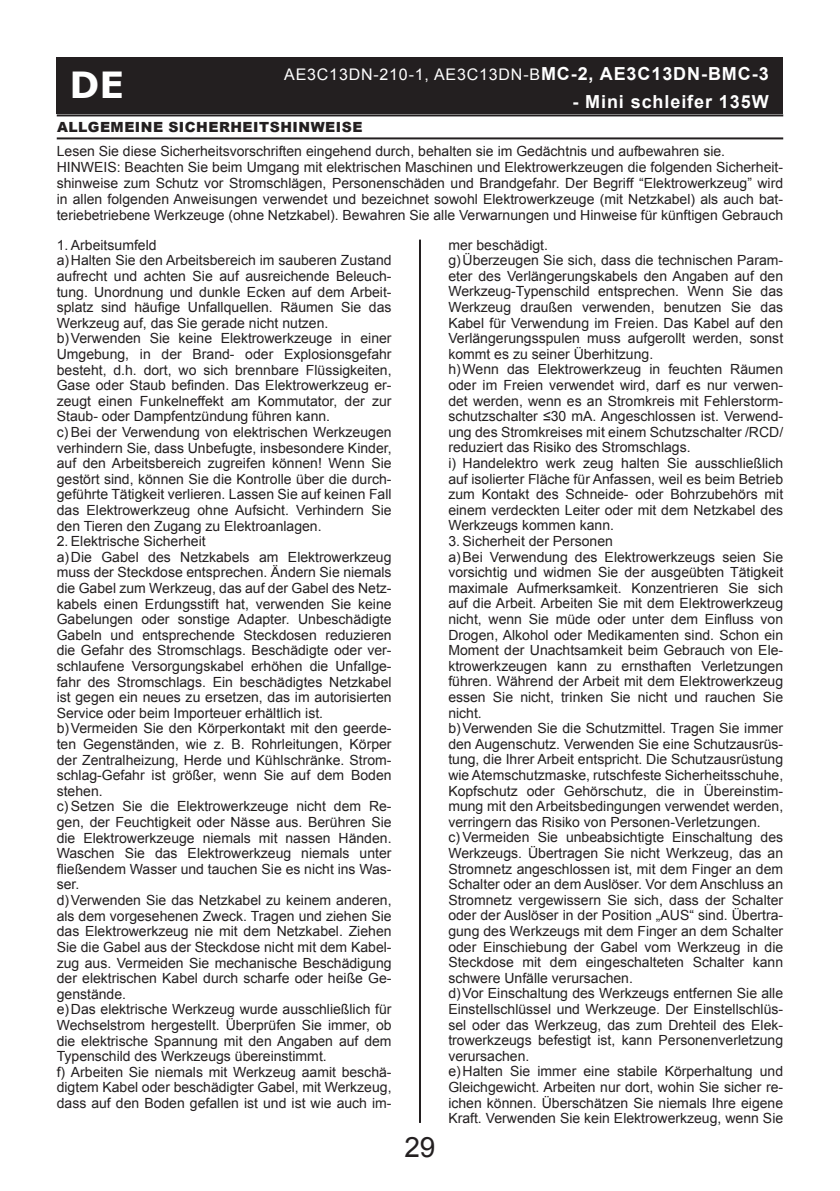
<style>
.page{position:relative;width:840px;height:1191px;background:#fff}
.page>*{position:absolute;margin:0;border:0;box-sizing:border-box;transform-origin:0 0}
.t1{font:700 36px "Verdana";color:#fff}
.t2{font:28px "Arial";color:#231f20}
.t3{font:700 18px "Arial";letter-spacing:.05em;color:#fff}
.t4{font:16px "Arial";letter-spacing:.05em;color:#fff}
.t5{font:14px/15.6px "Arial";color:#231f20}
.t6{font:900 14px "Arial";letter-spacing:.035em;color:#231f20}
.s1{font-weight:700;font-size:18px}
</style>
<div class="page">
<div style="left:57px;top:57px;width:725px;height:56px;background:#231f20"></div>
<hr style="left:419px;top:240px;width:2px;height:883px;background:#231f20">
<hr style="left:57px;top:114px;width:725px;height:2px;background:#231f20">
<hr style="left:57px;top:137px;width:725px;height:2px;background:#231f20">
<h1 class="t1" style="left:69px;top:59px;width:56px">DE</h1>
<p class="t4" style="left:284px;top:63px;width:485px">AE3C13DN-210-1, AE3C13DN-B<span class="s1">MC-2, AE3C13DN-BMC-3</span></p>
<p class="t3" style="left:572px;top:89px;width:198px">- Mini schleifer 135W</p>
<p class="t6" style="left:57px;top:117px;width:307px">ALLGEMEINE SICHERHEITSHINWEISE</p>
<p class="t5" style="left:57px;top:143px;width:727px">Lesen Sie diese Sicherheitsvorschriften eingehend durch, behalten sie im Gedächtnis und aufbewahren sie.<br>HINWEIS: Beachten Sie beim Umgang mit elektrischen Maschinen und Elektrowerkzeugen die folgenden Sicherheit&shy;shinweise zum Schutz vor Stromschlägen, Personenschäden und Brandgefahr. Der Begriff “Elektrowerkzeug” wird in allen folgenden Anweisungen verwendet und bezeichnet sowohl Elektrowerkzeuge (mit Netzkabel) als auch bat&shy;teriebetriebene Werkzeuge (ohne Netzkabel). Bewahren Sie alle Verwarnungen und Hinweise für künftigen Gebrauch</p>
<p class="t5" style="left:57px;top:237px;width:336px">1. Arbeitsumfeld<br>a)Halten Sie den Arbeitsbereich im sauberen Zustand aufrecht und achten Sie auf ausreichende Beleuch&shy;tung. Unordnung und dunkle Ecken auf dem Arbeit&shy;splatz sind häufige Unfallquellen. Räumen Sie das Werkzeug auf, das Sie gerade nicht nutzen. b)Verwenden Sie keine Elektrowerkzeuge in einer Umgebung, in der Brand- oder Explosionsgefahr besteht, d.h. dort, wo sich brennbare Flüssigkeiten, Gase oder Staub befinden. Das Elektrowerkzeug er&shy;zeugt einen Funkelneffekt am Kommutator, der zur Staub- oder Dampfentzündung führen kann.<br>c) Bei der Verwendung von elektrischen Werkzeugen verhindern Sie, dass Unbefugte, insbesondere Kinder, auf den Arbeitsbereich zugreifen können! Wenn Sie gestört sind, können Sie die Kontrolle über die durch&shy;geführte Tätigkeit verlieren. Lassen Sie auf keinen Fall das Elektrowerkzeug ohne Aufsicht. Verhindern Sie den Tieren den Zugang zu Elektroanlagen.</p>
<p class="t5" style="left:57px;top:533px;width:336px">2. Elektrische Sicherheit<br>a)Die Gabel des Netzkabels am Elektrowerkzeug muss der Steckdose entsprechen. Ändern Sie niemals die Gabel zum Werkzeug, das auf der Gabel des Netz&shy;kabels einen Erdungsstift hat, verwenden Sie keine Gabelungen oder sonstige Adapter. Unbeschädigte Gabeln und entsprechende Steckdosen reduzieren die Gefahr des Stromschlags. Beschädigte oder ver&shy;schlaufene Versorgungskabel erhöhen die Unfallge&shy;fahr des Stromschlags. Ein beschädigtes Netzkabel ist gegen ein neues zu ersetzen, das im autorisierten Service oder beim Importeuer erhältlich ist. b)Vermeiden Sie den Körperkontakt mit den geerde&shy;ten Gegenständen, wie z. B. Rohrleitungen, Körper der Zentralheizung, Herde und Kühlschränke. Strom&shy;schlag-Gefahr ist größer, wenn Sie auf dem Boden stehen.<br>c) Setzen Sie die Elektrowerkzeuge nicht dem Re&shy;gen, der Feuchtigkeit oder Nässe aus. Berühren Sie die Elektrowerkzeuge niemals mit nassen Händen.<br>Waschen Sie das Elektrowerkzeug niemals unter fließendem Wasser und tauchen Sie es nicht ins Was&shy;ser.<br>d)Verwenden Sie das Netzkabel zu keinem anderen, als dem vorgesehenen Zweck. Tragen und ziehen Sie das Elektrowerkzeug nie mit dem Netzkabel. Ziehen Sie die Gabel aus der Steckdose nicht mit dem Kabel&shy;zug aus. Vermeiden Sie mechanische Beschädigung der elektrischen Kabel durch scharfe oder heiße Ge&shy;genstände.<br>e)Das elektrische Werkzeug wurde ausschließlich für Wechselstrom hergestellt. Überprüfen Sie immer, ob die elektrische Spannung mit den Angaben auf dem Typenschild des Werkzeugs übereinstimmt.<br>f) Arbeiten Sie niemals mit Werkzeug aamit beschä&shy;digtem Kabel oder beschädigter Gabel, mit Werkzeug, dass auf den Boden gefallen ist und ist wie auch im-</p>
<h2 class="t2" style="left:404px;top:1127px;width:33px">29</h2>
<p class="t5" style="left:448px;top:237px;width:336px">mer beschädigt.<br>g)Überzeugen Sie sich, dass die technischen Param&shy;eter des Verlängerungskabels den Angaben auf den Werkzeug-Typenschild entsprechen. Wenn Sie das Werkzeug draußen verwenden, benutzen Sie das Kabel für Verwendung im Freien. Das Kabel auf den Verlängerungsspulen muss aufgerollt werden, sonst kommt es zu seiner Überhitzung.<br>h)Wenn das Elektrowerkzeug in feuchten Räumen oder im Freien verwendet wird, darf es nur verwen&shy;det werden, wenn es an Stromkreis mit Fehlerstorm&shy;schutzschalter ≤30 mA. Angeschlossen ist. Verwend&shy;ung des Stromkreises mit einem Schutzschalter /RCD/ reduziert das Risiko des Stromschlags.<br>i) Handelektro werk zeug halten Sie ausschließlich auf isolierter Fläche für Anfassen, weil es beim Betrieb zum Kontakt des Schneide- oder Bohrzubehörs mit einem verdeckten Leiter oder mit dem Netzkabel des Werkzeugs kommen kann.</p>
<p class="t5" style="left:448px;top:533px;width:336px">3. Sicherheit der Personen<br>a)Bei Verwendung des Elektrowerkzeugs seien Sie vorsichtig und widmen Sie der ausgeübten Tätigkeit maximale Aufmerksamkeit. Konzentrieren Sie sich auf die Arbeit. Arbeiten Sie mit dem Elektrowerkzeug nicht, wenn Sie müde oder unter dem Einfluss von Drogen, Alkohol oder Medikamenten sind. Schon ein Moment der Unachtsamkeit beim Gebrauch von Ele&shy;ktrowerkzeugen kann zu ernsthaften Verletzungen führen. Während der Arbeit mit dem Elektrowerkzeug essen Sie nicht, trinken Sie nicht und rauchen Sie nicht.<br>b)Verwenden Sie die Schutzmittel. Tragen Sie immer den Augenschutz. Verwenden Sie eine Schutzausrüs&shy;tung, die Ihrer Arbeit entspricht. Die Schutzausrüstung wie Atemschutzmaske, rutschfeste Sicherheitsschuhe, Kopfschutz oder Gehörschutz, die in Übereinstim&shy;mung mit den Arbeitsbedingungen verwendet werden, verringern das Risiko von Personen-Verletzungen.<br>c) Vermeiden Sie unbeabsichtigte Einschaltung des Werkzeugs. Übertragen Sie nicht Werkzeug, das an Stromnetz angeschlossen ist, mit dem Finger an dem Schalter oder an dem Auslöser. Vor dem Anschluss an Stromnetz vergewissern Sie sich, dass der Schalter oder der Auslöser in der Position „AUS“ sind. Übertra&shy;gung des Werkzeugs mit dem Finger an dem Schalter oder Einschiebung der Gabel vom Werkzeug in die Steckdose mit dem eingeschalteten Schalter kann schwere Unfälle verursachen.<br>d)Vor Einschaltung des Werkzeugs entfernen Sie alle Einstellschlüssel und Werkzeuge. Der Einstellschlüs&shy;sel oder das Werkzeug, das zum Drehteil des Elek&shy;trowerkzeugs befestigt ist, kann Personenverletzung verursachen.<br>e)Halten Sie immer eine stabile Körperhaltung und Gleichgewicht. Arbeiten nur dort, wohin Sie sicher re&shy;ichen können. Überschätzen Sie niemals Ihre eigene Kraft. Verwenden Sie kein Elektrowerkzeug, wenn Sie</p>
</div>
